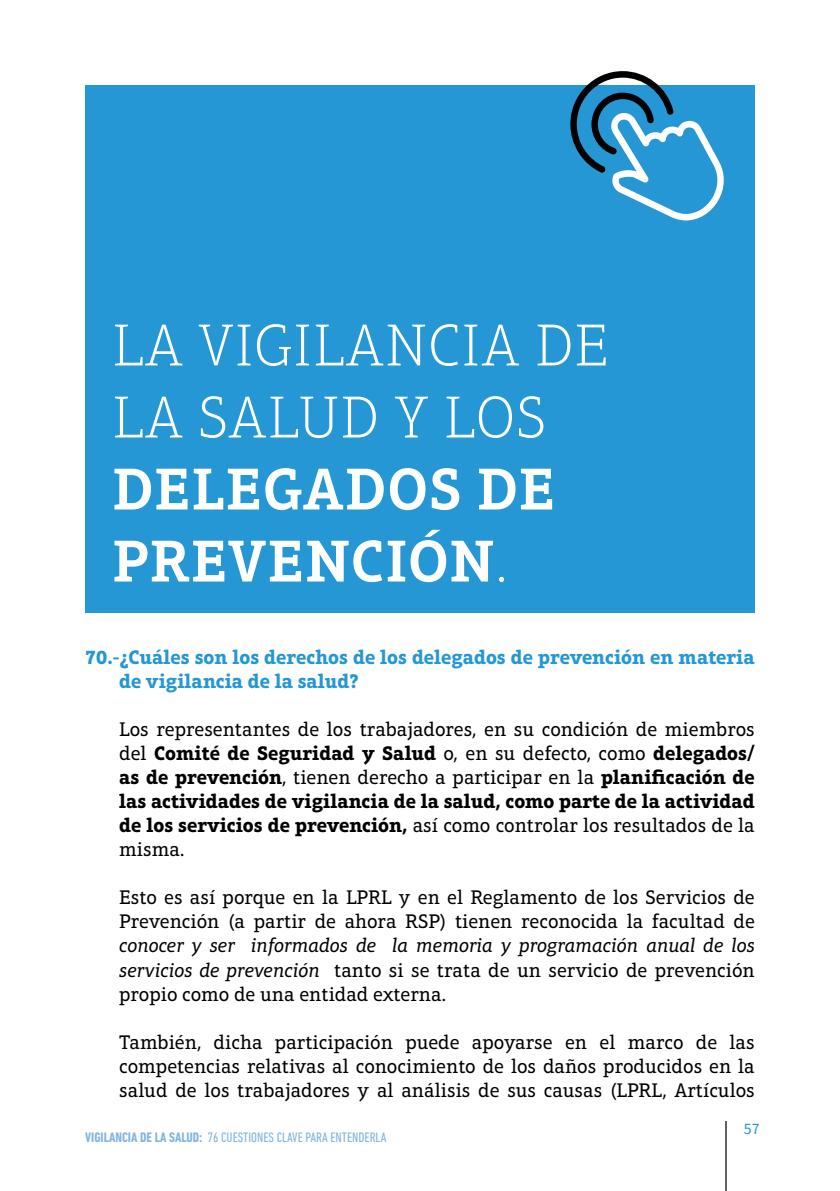
<style>
.page{position:relative;width:840px;height:1191px;background:#fff}
.page>*{position:absolute;margin:0;border:0;box-sizing:border-box;transform-origin:0 0}
.t1{font:100 60px/72px "Aptifer Slab LT Pro";letter-spacing:.025em;color:#fff}
.t2{font:600 60px/72px "Aptifer Slab LT Pro";letter-spacing:.025em;color:#fff}
.t3{font:20px/24px "Aptifer Slab LT Pro";color:#000;text-align:justify}
.t4{font:italic 20px/24px "Aptifer Slab LT Pro";letter-spacing:-.005em;color:#000;text-align:justify}
.t5{font:700 20px/24px "Aptifer Slab LT Pro";color:#2497d4}
.t6{font:16px "Source Sans Pro";color:#2497d4}
.t7{font:condensed 14px "DIN Next LT Pro";color:#81b5e2}
.s1{font-weight:100}
.s2{font-weight:700}
.s3{font-style:normal}
</style>
<div class="page">
<hr style="left:725px;top:1121px;width:1px;height:70px;background:#5f6269">
<div style="left:85px;top:85px;width:669px;height:527px;background:#2497d4"></div>
<svg style="left:570px;top:71px;width:154px;height:149px"></svg>
<h1 class="t1" style="left:112px;top:310px;width:497px">LA VIGILANCIA DE<br>LA SALUD Y LOS</h1>
<h1 class="t2" style="left:112px;top:453px;width:443px">DELEGADOS DE<br>PREVENCIÓN<span class="s1">.</span></h1>
<p class="t5" style="left:119px;top:645px;width:636px;text-indent:-34px">70.-¿Cuáles son los derechos de los delegados de prevención en materia de vigilancia de la salud?</p>
<p class="t3" style="left:119px;top:717px;width:637px">Los representantes de los trabajadores, en su condición de miembros del <span class="s2">Comité de Seguridad y Salud</span> o, en su defecto, como <span class="s2">delegados/ as de prevención</span>, tienen derecho a participar en la <span class="s2">planificación de las actividades de vigilancia de la salud, como parte de la actividad de los servicios de prevención,</span> así como controlar los resultados de la misma.</p>
<p class="t3" style="left:119px;top:885px;width:637px">Esto es así porque en la LPRL y en el Reglamento de los Servicios de<br>Prevención (a partir de ahora RSP) tienen reconocida la facultad de</p>
<p class="t4" style="left:119px;top:933px;width:637px">conocer y ser informados de la memoria y programación anual de los servicios de prevención <span class="s3">tanto si se trata de un servicio de prevención propio como de una entidad externa.</span></p>
<p class="t3" style="left:119px;top:1029px;width:636px">También, dicha participación puede apoyarse en el marco de las competencias relativas al conocimiento de los daños producidos en la salud de los trabajadores y al análisis de sus causas (LPRL, Artículos</p>
<p class="t7" style="left:85px;top:1129px;width:302px"><span class="s2">VIGILANCIA DE LA SALUD:</span> 76 CUESTIONES CLAVE PARA ENTENDERLA</p>
<p class="t6" style="left:743px;top:1118px;width:17px">57</p>
</div>
